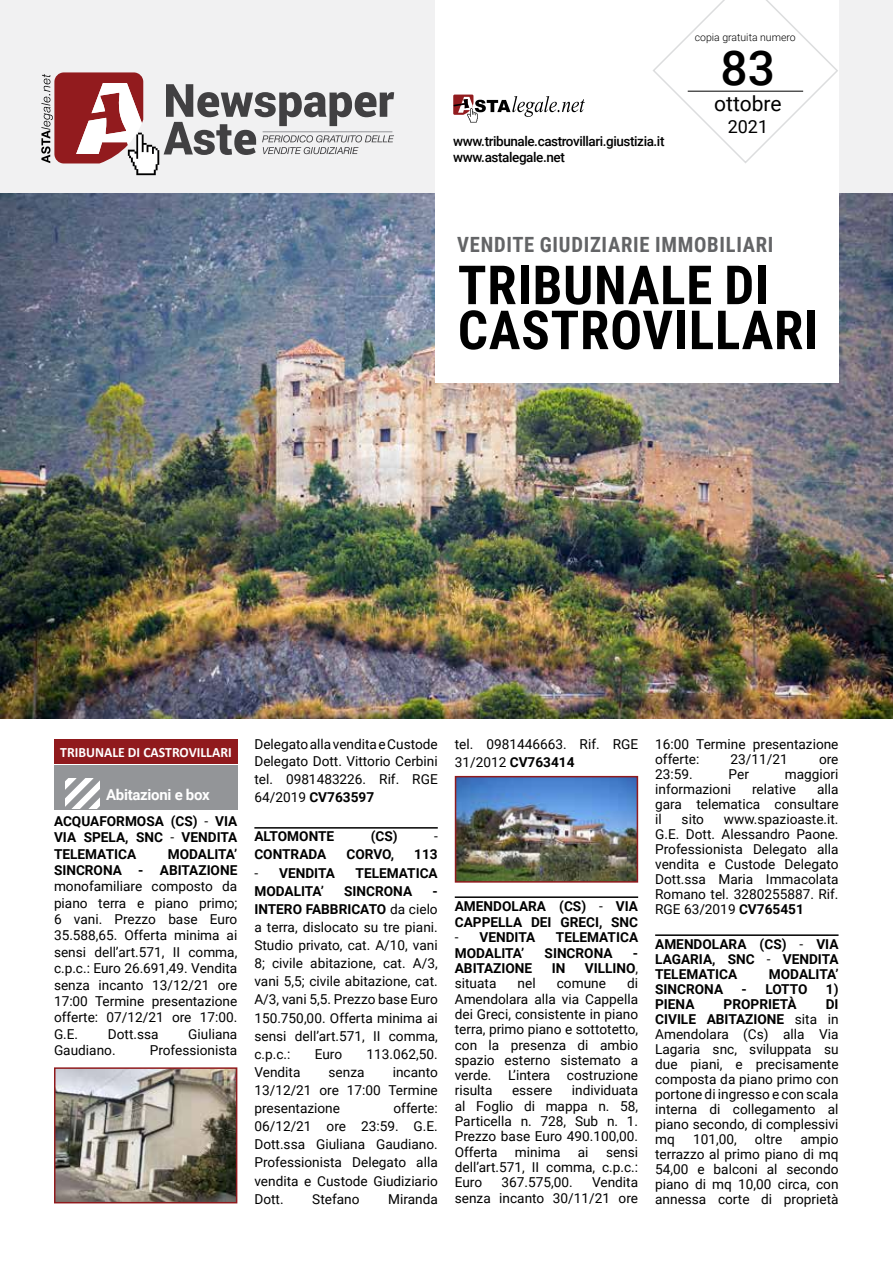
<style>
.page{position:relative;width:893px;height:1263px;background:#fff}
.page>*{position:absolute;margin:0;border:0;box-sizing:border-box;transform-origin:0 0}
.t1{font:700 54px/45px "Roboto Condensed";letter-spacing:.015em;color:#000}
.t2{font:500 48px "Roboto";color:#000}
.t3{font:700 21px "Roboto Condensed";letter-spacing:.035em;color:#636466}
.t4{font:21px "Roboto";color:#000}
.t5{font:18px "Roboto";color:#000}
.t6{font:700 15px "Roboto";letter-spacing:-.02em;color:#fff}
.t7{font:700 14.25px "Calibri";color:#fff;scale:.96 1}
.t8{font:13.65px/15px "Roboto";color:#000;text-align:justify}
.t9{font:700 13.65px/16.4px "Roboto";color:#000;text-align:justify}
.t10{font:500 13.5px/16.2px "Roboto";letter-spacing:-.03em;color:#000}
.t11{font:300 10.5px "Roboto";color:#000}
.s1{font-weight:400}
.s2{font-weight:700}
</style>
<div class="page">
<div style="left:0;top:0;width:893px;height:449px;background:#f1f1f2"></div>
<img style="left:1px;top:193px;width:892px;height:526px">
<div style="left:436px;top:0;width:403px;height:383px;background:#fff"></div>
<svg style="left:41px;top:72px;width:353px;height:103px"></svg>
<svg style="left:453px;top:95px;width:132px;height:27px"></svg>
<svg style="left:653px;top:0;width:185px;height:163px"></svg>
<hr style="left:688px;top:91px;width:115px;height:1px;background:#000">
<div style="left:54px;top:739px;width:184px;height:25px;background:#901a1d"></div>
<div style="left:54px;top:765px;width:184px;height:44px;background:#939598"></div>
<svg style="left:66px;top:778px;width:33px;height:30px"></svg>
<hr style="left:254px;top:827px;width:184px;height:2px;background:#000">
<hr style="left:455px;top:896px;width:183px;height:2px;background:#000">
<img style="left:458px;top:779px;width:177px;height:101px">
<div style="left:455px;top:776px;width:183px;height:107px;border:2px solid #901a1d"></div>
<hr style="left:655px;top:934px;width:183px;height:2px;background:#000">
<img style="left:57px;top:1070px;width:177px;height:130px">
<div style="left:54px;top:1067px;width:183px;height:136px;border:2px solid #901a1d"></div>
<p class="t11" style="left:695px;top:30px;width:103px">copia gratuita numero</p>
<p class="t10" style="left:453px;top:132px;width:213px">www.tribunale.castrovillari.giustizia.it www.astalegale.net</p>
<h2 class="t2" style="left:721px;top:34px;width:56px">83</h2>
<h3 class="t4" style="left:714px;top:89px;width:69px">ottobre</h3>
<h3 class="t5" style="left:728px;top:114px;width:42px">2021</h3>
<h3 class="t3" style="left:457px;top:230px;width:318px">VENDITE GIUDIZIARIE IMMOBILIARI</h3>
<h1 class="t1" style="left:458px;top:260px;width:59px">TRIBUNALE</h1>
<h1 class="t1" style="left:458px;top:260px;width:362px;text-indent:266px">DI<br>CASTROVILLARI</h1>
<p class="t7" style="left:60px;top:742px;width:180px">TRIBUNALE DI CASTROVILLARI</p>
<p class="t6" style="left:106px;top:784px;width:105px">Abitazioni e box</p>
<p class="t9" style="left:54px;top:812px;width:185px">ACQUAFORMOSA (CS) <span class="s1">-</span> VIA VIA SPELA, SNC <span class="s1">-</span> VENDITA TELEMATICA</p>
<p class="t9" style="left:54px;top:845px;width:185px;text-align:right">MODALITA’<br>SINCRONA - ABITAZIONE</p>
<p class="t8" style="left:54px;top:878px;width:185px;line-height:16.4px">monofamiliare composto da piano terra e piano primo; 6 vani. Prezzo base Euro 35.588,65. Offerta minima ai sensi dell’art.571, II comma, c.p.c.: Euro 26.691,49. Vendita senza incanto 13/12/21 ore 17:00 Termine presentazione offerte: 07/12/21 ore 17:00.<br>G.E.</p>
<p class="t8" style="left:108px;top:1026px;width:52px">Dott.ssa</p>
<p class="t8" style="left:188px;top:1026px;width:51px">Giuliana</p>
<p class="t8" style="left:54px;top:1042px;width:63px">Gaudiano.</p>
<p class="t8" style="left:150px;top:1042px;width:89px">Professionista</p>
<p class="t8" style="left:254px;top:735px;width:185px;line-height:16.6px">Delegato alla vendita e Custode<br>Delegato Dott. Vittorio Cerbini</p>
<p class="t8" style="left:254px;top:769px;width:185px;line-height:18.1px">tel. 0981483226. Rif. RGE<br>64/2019 <span class="s2">CV763597</span></p>
<p class="t9" style="left:254px;top:828px;width:81px">ALTOMONTE</p>
<p class="t9" style="left:371px;top:828px;width:28px">(CS)</p>
<p class="t8" style="left:434px;top:828px;width:5px">-</p>
<p class="t9" style="left:254px;top:846px;width:74px">CONTRADA</p>
<p class="t9" style="left:346px;top:846px;width:49px">CORVO,</p>
<p class="t9" style="left:414px;top:846px;width:25px">113</p>
<p class="t9" style="left:254px;top:864px;width:82px"><span class="s1">-</span> VENDITA</p>
<p class="t9" style="left:356px;top:864px;width:84px">TELEMATICA</p>
<p class="t9" style="left:254px;top:882px;width:71px">MODALITA’</p>
<p class="t9" style="left:344px;top:882px;width:70px">SINCRONA</p>
<p class="t8" style="left:254px;top:881px;width:185px;line-height:18.1px;text-indent:178px"><span class="s2">- INTERO FABBRICATO</span> da cielo a terra, dislocato su tre piani.<br>Studio privato, cat. A/10, vani 8; civile abitazione, cat. A/3, vani 5,5; civile abitazione, cat.<br>A/3, vani 5,5. Prezzo base Euro 150.750,00. Offerta minima ai sensi dell’art.571, II comma, c.p.c.:</p>
<p class="t8" style="left:315px;top:1046px;width:29px">Euro</p>
<p class="t8" style="left:367px;top:1046px;width:73px">113.062,50.</p>
<p class="t8" style="left:254px;top:1064px;width:48px">Vendita</p>
<p class="t8" style="left:329px;top:1064px;width:38px">senza</p>
<p class="t8" style="left:254px;top:1062px;width:185px;line-height:18.1px;text-indent:138px">incanto 13/12/21 ore 17:00 Termine presentazione</p>
<p class="t8" style="left:254px;top:1099px;width:185px;line-height:18.1px;text-indent:139px">offerte:<br>06/12/21 ore 23:59. G.E.<br>Dott.ssa Giuliana Gaudiano.<br>Professionista Delegato alla vendita e Custode Giudiziario Dott.</p>
<p class="t8" style="left:312px;top:1191px;width:49px">Stefano</p>
<p class="t8" style="left:388px;top:1191px;width:51px">Miranda</p>
<p class="t8" style="left:455px;top:735px;width:185px;line-height:17.9px">tel. 0981446663. Rif. RGE<br>31/2012 <span class="s2">CV763414</span></p>
<p class="t9" style="left:455px;top:897px;width:185px">AMENDOLARA (CS) <span class="s1">-</span> VIA<br>CAPPELLA DEI GRECI, SNC</p>
<p class="t9" style="left:455px;top:929px;width:82px"><span class="s1">-</span> VENDITA</p>
<p class="t9" style="left:556px;top:929px;width:84px">TELEMATICA</p>
<p class="t9" style="left:455px;top:944px;width:71px">MODALITA’</p>
<p class="t9" style="left:545px;top:944px;width:70px">SINCRONA</p>
<p class="t9" style="left:633px;top:944px;width:7px">-</p>
<p class="t9" style="left:455px;top:959px;width:79px">ABITAZIONE</p>
<p class="t9" style="left:552px;top:959px;width:15px">IN</p>
<p class="t9" style="left:585px;top:959px;width:55px">VILLINO<span class="s1">,</span></p>
<p class="t8" style="left:455px;top:975px;width:43px">situata</p>
<p class="t8" style="left:518px;top:975px;width:20px">nel</p>
<p class="t8" style="left:557px;top:975px;width:51px">comune</p>
<p class="t8" style="left:455px;top:975px;width:185px;text-indent:172px">di Amendolara alla via Cappella dei Greci, consistente in piano terra, primo piano e sottotetto, con la presenza di ambio spazio esterno sistemato a verde. L’intera costruzione risulta</p>
<p class="t8" style="left:455px;top:1082px;width:185px;text-indent:117px">individuata al Foglio di mappa n. 58, Particella n. 728, Sub n. 1.<br>Prezzo base Euro 490.100,00.<br>Offerta</p>
<p class="t8" style="left:512px;top:1082px;width:42px">essere</p>
<p class="t8" style="left:455px;top:1143px;width:185px;text-indent:151px">sensi dell’art.571, II comma, c.p.c.:<br>Euro</p>
<p class="t8" style="left:515px;top:1144px;width:47px">minima</p>
<p class="t8" style="left:578px;top:1144px;width:12px">ai</p>
<p class="t8" style="left:455px;top:1174px;width:185px;text-align:right">Vendita<br>senza incanto 30/11/21 ore</p>
<p class="t8" style="left:502px;top:1174px;width:73px">367.575,00.</p>
<p class="t8" style="left:655px;top:736px;width:185px">16:00 Termine presentazione offerte:</p>
<p class="t8" style="left:731px;top:751px;width:59px">23/11/21</p>
<p class="t8" style="left:819px;top:751px;width:21px">ore</p>
<p class="t8" style="left:655px;top:766px;width:39px">23:59.</p>
<p class="t8" style="left:729px;top:766px;width:22px">Per</p>
<p class="t8" style="left:785px;top:766px;width:55px">maggiori</p>
<p class="t8" style="left:655px;top:781px;width:78px">informazioni</p>
<p class="t8" style="left:752px;top:781px;width:46px">relative</p>
<p class="t8" style="left:655px;top:781px;width:185px;text-indent:162px">alla gara telematica consultare il</p>
<p class="t8" style="left:655px;top:811px;width:185px;text-indent:69px">www.spazioaste.it.<br>G.E. Dott. Alessandro Paone.<br>Professionista Delegato alla vendita e Custode Delegato Dott.ssa Maria Immacolata Romano tel. 3280255887. Rif.<br>RGE 63/2019 <span class="s2">CV765451</span></p>
<p class="t9" style="left:655px;top:936px;width:185px;line-height:15px">AMENDOLARA (CS) <span class="s1">-</span> VIA LAGARIA, SNC <span class="s1">-</span> VENDITA TELEMATICA</p>
<p class="t8" style="left:682px;top:811px;width:24px">sito</p>
<p class="t9" style="left:769px;top:965px;width:71px">MODALITA’</p>
<p class="t9" style="left:655px;top:980px;width:70px">SINCRONA</p>
<p class="t9" style="left:742px;top:980px;width:67px">- LOTTO</p>
<p class="t9" style="left:826px;top:980px;width:14px">1)</p>
<p class="t9" style="left:655px;top:995px;width:41px">PIENA</p>
<p class="t9" style="left:724px;top:995px;width:75px">PROPRIETÀ</p>
<p class="t8" style="left:655px;top:996px;width:185px;text-indent:171px"><span class="s2">DI CIVILE ABITAZIONE</span> sita in Amendolara (Cs) alla Via Lagaria snc, sviluppata su due piani, e precisamente composta da piano primo con portone di ingresso e con scala interna di collegamento al piano secondo, di complessivi mq</p>
<p class="t8" style="left:693px;top:1131px;width:45px">101,00,</p>
<p class="t8" style="left:755px;top:1131px;width:29px">oltre</p>
<p class="t8" style="left:655px;top:1131px;width:185px;text-indent:145px">ampio terrazzo al primo piano di mq 54,00 e balconi al secondo piano di mq 10,00 circa, con annessa corte di proprietà</p>
</div>
